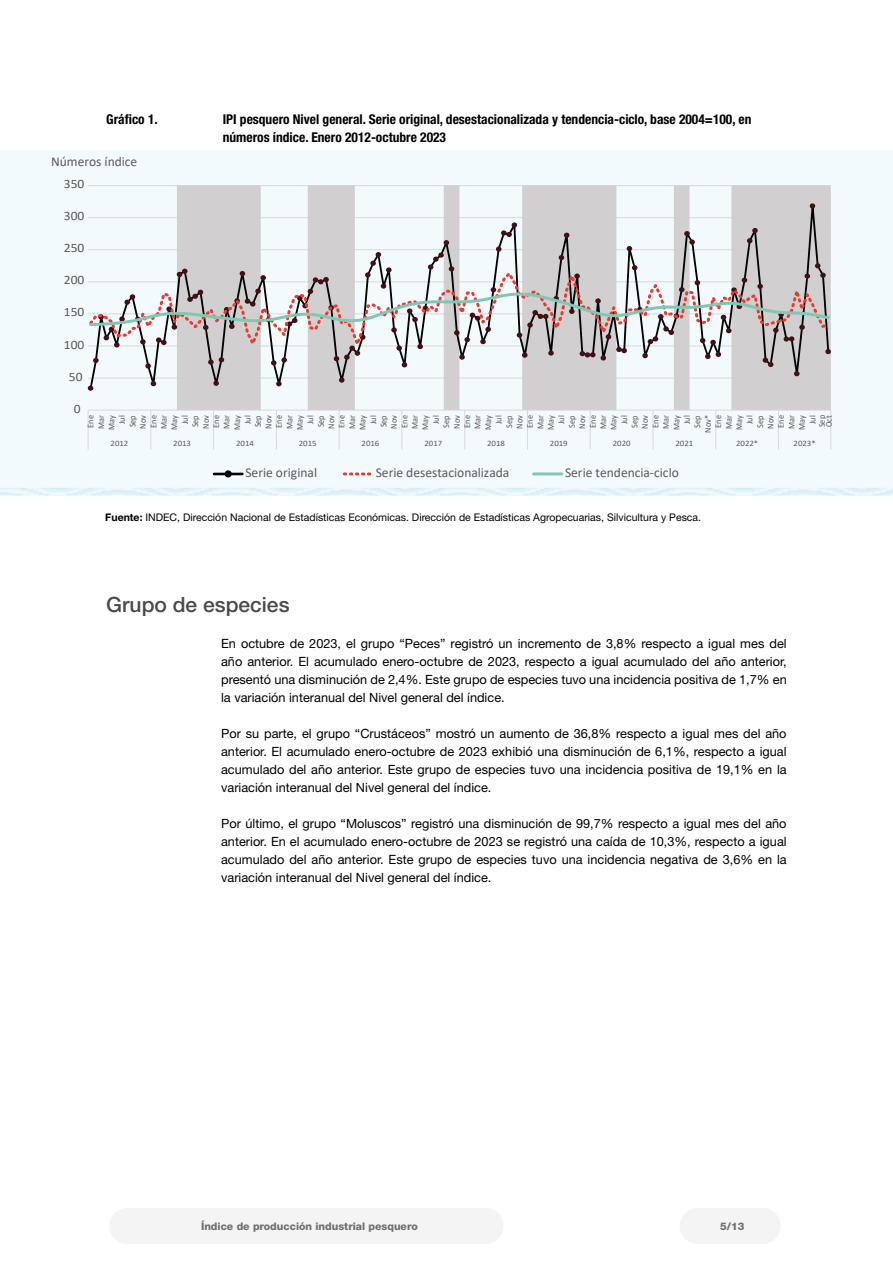
<style>
.page{position:relative;width:893px;height:1263px;background:#fff}
.page>*{position:absolute;margin:0;border:0;box-sizing:border-box;transform-origin:0 0}
.t1{font:500 21px "Helvetica Neue LT Std";color:#4a4a49}
.t2{font:700 condensed 13.5px/18px "Helvetica Neue LT Std";color:#000}
.t3{font:13.5px "Calibri";color:#5a5a5a}
.t4{font:12.9px "Calibri";color:#5a5a5a;scale:1.05 1}
.t5{font:12.75px/18px "Helvetica Neue LT Std";color:#000;text-align:justify}
.t6{font:10.5px "Helvetica Neue LT Std";color:#000}
.t7{font:800 10.5px "Helvetica Neue LT Std";color:#706f6f}
.t8{font:8.85px/10.5px "Calibri";letter-spacing:-.005em;color:#5a5a5a;text-align:right;scale:.93 1}
.t9{font:8.25px "Calibri";color:#5a5a5a;scale:1.07 1}
.s1{font-weight:700}
</style>
<div class="page">
<div style="left:680px;top:1208px;width:35px;height:36px;background:#f4f4f4;border-radius:50%"></div>
<div style="left:109px;top:1208px;width:36px;height:36px;background:#f4f4f4;border-radius:50%"></div>
<div style="left:745px;top:1208px;width:36px;height:36px;background:#f4f4f4;border-radius:50%"></div>
<div style="left:468px;top:1208px;width:35px;height:36px;background:#f4f4f4;border-radius:50%"></div>
<div style="left:699px;top:1208px;width:66px;height:36px;background:#f4f4f4"></div>
<div style="left:130px;top:1208px;width:359px;height:36px;background:#f4f4f4"></div>
<div style="left:0;top:151px;width:893px;height:344px;background:#f3fafe"></div>
<hr style="left:214px;top:473px;width:28px;height:2px;background:#000">
<div style="left:225px;top:470px;width:7px;height:7px;border:2px solid #000;border-radius:50%"></div>
<svg style="left:344px;top:472px;width:28px;height:3px"></svg>
<hr style="left:534px;top:472px;width:28px;height:3px;background:#81c7b4">
<svg style="left:88px;top:185px;width:743px;height:1px"></svg>
<svg style="left:177px;top:186px;width:654px;height:224px;fill:#d1cfcf"></svg>
<hr style="left:88px;top:410px;width:743px;height:1px;background:#d9d9d9">
<svg style="left:830px;top:411px;width:1px;height:38px"></svg>
<svg style="left:778px;top:411px;width:1px;height:38px"></svg>
<svg style="left:715px;top:411px;width:1px;height:38px"></svg>
<svg style="left:653px;top:411px;width:1px;height:38px"></svg>
<svg style="left:590px;top:411px;width:1px;height:38px"></svg>
<svg style="left:527px;top:411px;width:1px;height:38px"></svg>
<svg style="left:464px;top:411px;width:1px;height:38px"></svg>
<svg style="left:401px;top:411px;width:1px;height:38px"></svg>
<svg style="left:339px;top:411px;width:1px;height:38px"></svg>
<svg style="left:276px;top:411px;width:1px;height:38px"></svg>
<svg style="left:213px;top:411px;width:1px;height:38px"></svg>
<svg style="left:150px;top:411px;width:1px;height:38px"></svg>
<svg style="left:88px;top:411px;width:1px;height:38px"></svg>
<svg style="left:177px;top:186px;width:653px;height:207px"></svg>
<svg style="left:810px;top:203px;width:5px;height:6px"></svg>
<svg style="left:88px;top:217px;width:743px;height:174px"></svg>
<p class="t2" style="left:106px;top:110px;width:53px">Gráfico 1.</p>
<p class="t2" style="left:223px;top:110px;width:530px">IPI pesquero Nivel general. Serie original, desestacionalizada y tendencia-ciclo, base 2004=100, en números índice. Enero 2012-octubre 2023</p>
<p class="t3" style="left:51px;top:152px;width:88px">Números índice</p>
<p class="t4" style="left:64px;top:175px;width:21px">350</p>
<p class="t4" style="left:64px;top:207px;width:21px">300</p>
<p class="t4" style="left:64px;top:239px;width:21px">250</p>
<p class="t4" style="left:64px;top:271px;width:21px">200</p>
<p class="t4" style="left:64px;top:303px;width:21px">150</p>
<p class="t4" style="left:64px;top:335px;width:21px">100</p>
<p class="t4" style="left:69px;top:367px;width:15px">50</p>
<p class="t4" style="left:74px;top:399px;width:8px">0</p>
<p class="t8" style="left:85px;top:433px;width:20px;rotate:-90deg">Ene<br>Mar<br>May<br>Jul<br>Sep<br>Nov<br>Ene<br>Mar<br>May<br>Jul<br>Sep<br>Nov<br>Ene<br>Mar<br>May<br>Jul<br>Sep<br>Nov<br>Ene<br>Mar<br>May<br>Jul<br>Sep<br>Nov<br>Ene<br>Mar<br>May<br>Jul<br>Sep<br>Nov<br>Ene<br>Mar<br>May<br>Jul<br>Sep<br>Nov<br>Ene<br>Mar<br>May<br>Jul<br>Sep<br>Nov<br>Ene<br>Mar<br>May<br>Jul<br>Sep<br>Nov<br>Ene<br>Mar<br>May<br>Jul<br>Sep<br>Nov<br>Ene<br>Mar<br>May<br>Jul<br>Sep<br>Nov*<br>Ene<br>Mar<br>May<br>Jul<br>Sep<br>Nov<br>Ene<br>Mar<br>May<br>Jul</p>
<p class="t8" style="left:818px;top:427px;width:15px;line-height:6.8px;text-align:left;rotate:-90deg">Sep<br>Oct</p>
<p class="t9" style="left:111px;top:438px;width:18px">2012</p>
<p class="t9" style="left:173px;top:438px;width:18px">2013</p>
<p class="t9" style="left:236px;top:438px;width:18px">2014</p>
<p class="t9" style="left:299px;top:438px;width:18px">2015</p>
<p class="t9" style="left:362px;top:438px;width:18px">2016</p>
<p class="t9" style="left:424px;top:438px;width:18px">2017</p>
<p class="t9" style="left:487px;top:438px;width:18px">2018</p>
<p class="t9" style="left:550px;top:438px;width:18px">2019</p>
<p class="t9" style="left:613px;top:438px;width:18px">2020</p>
<p class="t9" style="left:675px;top:438px;width:18px">2021</p>
<p class="t9" style="left:736px;top:438px;width:22px">2022*</p>
<p class="t9" style="left:794px;top:438px;width:22px">2023*</p>
<p class="t3" style="left:246px;top:463px;width:73px">Serie original</p>
<p class="t3" style="left:376px;top:463px;width:135px">Serie desestacionalizada</p>
<p class="t3" style="left:565px;top:463px;width:115px">Serie tendencia-ciclo</p>
<p class="t6" style="left:105px;top:510px;width:597px"><span class="s1">Fuente:</span> INDEC, Dirección Nacional de Estadísticas Económicas. Dirección de Estadísticas Agropecuarias, Silvicultura y Pesca.</p>
<h1 class="t1" style="left:106px;top:592px;width:185px">Grupo de especies</h1>
<p class="t5" style="left:221px;top:634px;width:567px">En octubre de 2023, el grupo “Peces” registró un incremento de 3,8% respecto a igual mes del año anterior. El acumulado enero-octubre de 2023, respecto a igual acumulado del año anterior, presentó una disminución de 2,4%. Este grupo de especies tuvo una incidencia positiva de 1,7% en la variación interanual del Nivel general del índice.</p>
<p class="t5" style="left:221px;top:724px;width:567px">Por su parte, el grupo “Crustáceos” mostró un aumento de 36,8% respecto a igual mes del año anterior. El acumulado enero-octubre de 2023 exhibió una disminución de 6,1%, respecto a igual acumulado del año anterior. Este grupo de especies tuvo una incidencia positiva de 19,1% en la variación interanual del Nivel general del índice.</p>
<p class="t5" style="left:221px;top:814px;width:567px">Por último, el grupo “Moluscos” registró una disminución de 99,7% respecto a igual mes del año anterior. En el acumulado enero-octubre de 2023 se registró una caída de 10,3%, respecto a igual acumulado del año anterior. Este grupo de especies tuvo una incidencia negativa de 3,6% en la variación interanual del Nivel general del índice.</p>
<p class="t7" style="left:201px;top:1220px;width:218px">Índice de producción industrial pesquero</p>
<p class="t7" style="left:720px;top:1220px;width:26px">5/13</p>
</div>
